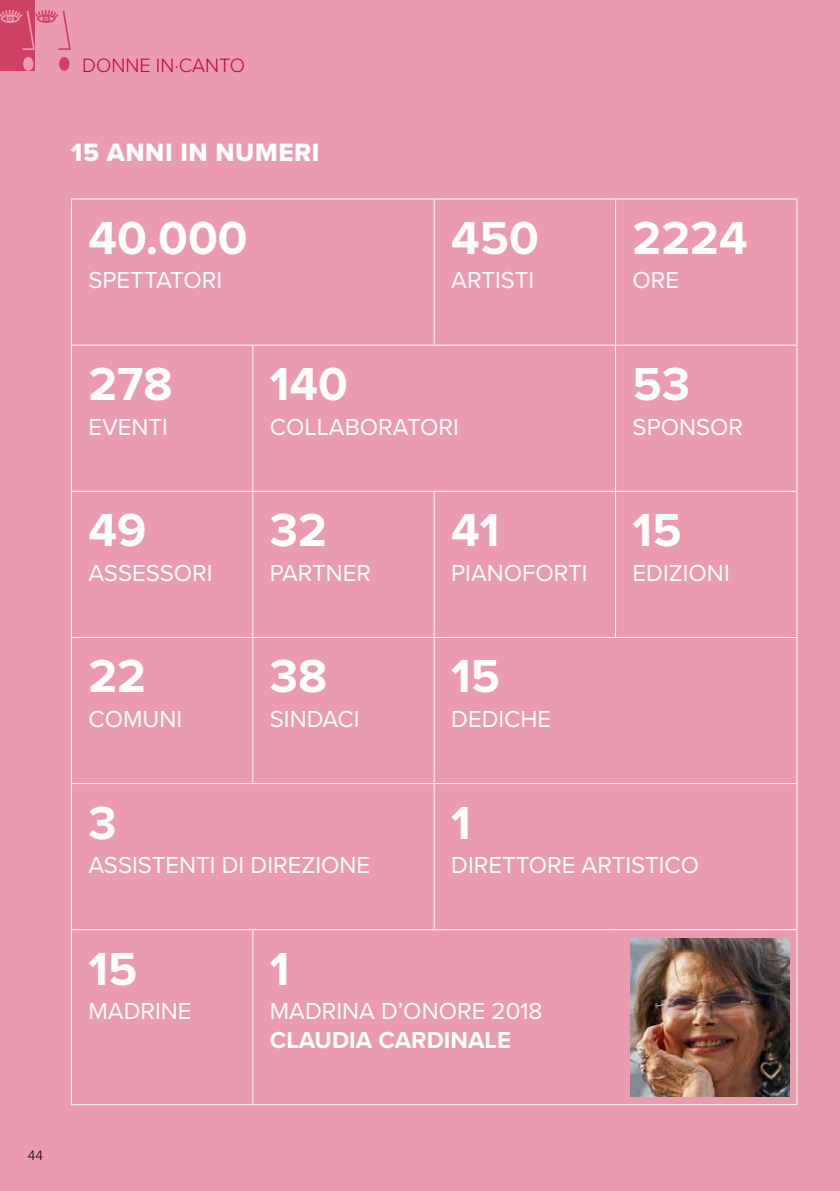
<style>
.page{position:relative;width:840px;height:1191px;background:#fff}
.page>*{position:absolute;margin:0;border:0;box-sizing:border-box;transform-origin:0 0}
.t1{font:700 48px "Proxima Nova";color:#fff}
.t2{font:26px "Proxima Nova Extrabld";letter-spacing:.02em;color:#fff}
.t3{font:24px "Proxima Nova";color:#fff}
.t4{font:700 24px "Proxima Nova";color:#fff}
.t5{font:300 20px "Proxima Nova";color:#d70365}
.t6{font:300 14px "Proxima Nova";color:#000}
</style>
<div class="page">
<div style="left:0;top:0;width:839px;height:1191px;background:#ea9bb0"></div>
<img style="left:630px;top:938px;width:159px;height:158px">
<hr style="left:71px;top:198px;width:182px;height:1px;background:#fff">
<hr style="left:71px;top:199px;width:1px;height:146px;background:#fff">
<hr style="left:253px;top:198px;width:181px;height:1px;background:#fff">
<hr style="left:434px;top:198px;width:181px;height:1px;background:#fff">
<hr style="left:433px;top:199px;width:1px;height:146px;background:#fff">
<hr style="left:615px;top:198px;width:182px;height:1px;background:#fff">
<hr style="left:614px;top:199px;width:1px;height:146px;background:#fff">
<hr style="left:796px;top:199px;width:1px;height:146px;background:#fff">
<hr style="left:71px;top:345px;width:182px;height:1px;background:#fff">
<hr style="left:71px;top:346px;width:1px;height:145px;background:#fff">
<hr style="left:253px;top:345px;width:181px;height:1px;background:#fff">
<hr style="left:252px;top:346px;width:1px;height:145px;background:#fff">
<hr style="left:434px;top:345px;width:181px;height:1px;background:#fff">
<hr style="left:615px;top:345px;width:182px;height:1px;background:#fff">
<hr style="left:614px;top:346px;width:1px;height:145px;background:#fff">
<hr style="left:796px;top:346px;width:1px;height:145px;background:#fff">
<hr style="left:71px;top:491px;width:182px;height:1px;background:#fff">
<hr style="left:71px;top:492px;width:1px;height:145px;background:#fff">
<hr style="left:253px;top:491px;width:181px;height:1px;background:#fff">
<hr style="left:252px;top:492px;width:1px;height:145px;background:#fff">
<hr style="left:434px;top:491px;width:181px;height:1px;background:#fff">
<hr style="left:433px;top:492px;width:1px;height:145px;background:#fff">
<hr style="left:615px;top:491px;width:182px;height:1px;background:#fff">
<hr style="left:614px;top:492px;width:1px;height:145px;background:#fff">
<hr style="left:796px;top:492px;width:1px;height:145px;background:#fff">
<hr style="left:71px;top:637px;width:182px;height:1px;background:#fff">
<hr style="left:71px;top:638px;width:1px;height:145px;background:#fff">
<hr style="left:253px;top:637px;width:181px;height:1px;background:#fff">
<hr style="left:252px;top:638px;width:1px;height:145px;background:#fff">
<hr style="left:434px;top:637px;width:181px;height:1px;background:#fff">
<hr style="left:433px;top:638px;width:1px;height:145px;background:#fff">
<hr style="left:615px;top:637px;width:182px;height:1px;background:#fff">
<hr style="left:796px;top:638px;width:1px;height:145px;background:#fff">
<hr style="left:71px;top:783px;width:182px;height:1px;background:#fff">
<hr style="left:71px;top:784px;width:1px;height:145px;background:#fff">
<hr style="left:253px;top:783px;width:181px;height:1px;background:#fff">
<hr style="left:434px;top:783px;width:181px;height:1px;background:#fff">
<hr style="left:433px;top:784px;width:1px;height:145px;background:#fff">
<hr style="left:615px;top:783px;width:182px;height:1px;background:#fff">
<hr style="left:796px;top:784px;width:1px;height:145px;background:#fff">
<hr style="left:71px;top:929px;width:182px;height:1px;background:#fff">
<hr style="left:71px;top:930px;width:1px;height:174px;background:#fff">
<hr style="left:253px;top:929px;width:181px;height:1px;background:#fff">
<hr style="left:252px;top:930px;width:1px;height:174px;background:#fff">
<hr style="left:434px;top:929px;width:181px;height:1px;background:#fff">
<hr style="left:615px;top:929px;width:182px;height:1px;background:#fff">
<hr style="left:796px;top:930px;width:1px;height:174px;background:#fff">
<hr style="left:71px;top:1104px;width:182px;height:1px;background:#fff">
<hr style="left:253px;top:1104px;width:181px;height:1px;background:#fff">
<hr style="left:434px;top:1104px;width:181px;height:1px;background:#fff">
<hr style="left:615px;top:1104px;width:182px;height:1px;background:#fff">
<p class="t5" style="left:82px;top:51px;width:164px">DONNE IN·CANTO</p>
<p class="t2" style="left:71px;top:133px;width:250px">15 ANNI IN NUMERI</p>
<h1 class="t1" style="left:88px;top:202px;width:160px">40.000</h1>
<p class="t3" style="left:88px;top:262px;width:135px">SPETTATORI</p>
<h1 class="t1" style="left:451px;top:202px;width:89px">450</h1>
<p class="t3" style="left:451px;top:262px;width:84px">ARTISTI</p>
<h1 class="t1" style="left:88px;top:348px;width:86px">278</h1>
<p class="t3" style="left:88px;top:409px;width:81px">EVENTI</p>
<h1 class="t1" style="left:88px;top:494px;width:59px">49</h1>
<p class="t3" style="left:88px;top:555px;width:126px">ASSESSORI</p>
<h1 class="t1" style="left:88px;top:640px;width:59px">22</h1>
<p class="t3" style="left:88px;top:701px;width:95px">COMUNI</p>
<h1 class="t1" style="left:270px;top:348px;width:80px">140</h1>
<p class="t3" style="left:270px;top:409px;width:190px">COLLABORATORI</p>
<h1 class="t1" style="left:270px;top:494px;width:58px">32</h1>
<p class="t3" style="left:270px;top:555px;width:103px">PARTNER</p>
<h1 class="t1" style="left:270px;top:640px;width:59px">38</h1>
<p class="t3" style="left:270px;top:701px;width:91px">SINDACI</p>
<h1 class="t1" style="left:451px;top:494px;width:50px">41</h1>
<p class="t3" style="left:451px;top:555px;width:138px">PIANOFORTI</p>
<h1 class="t1" style="left:451px;top:640px;width:50px">15</h1>
<p class="t3" style="left:451px;top:701px;width:101px">DEDICHE</p>
<h1 class="t1" style="left:632px;top:202px;width:117px">2224</h1>
<p class="t3" style="left:632px;top:262px;width:48px">ORE</p>
<h1 class="t1" style="left:632px;top:348px;width:59px">53</h1>
<p class="t3" style="left:632px;top:409px;width:112px">SPONSOR</p>
<h1 class="t1" style="left:632px;top:494px;width:50px">15</h1>
<p class="t3" style="left:632px;top:555px;width:99px">EDIZIONI</p>
<h1 class="t1" style="left:88px;top:786px;width:30px">3</h1>
<p class="t3" style="left:88px;top:847px;width:283px">ASSISTENTI DI DIREZIONE</p>
<h1 class="t1" style="left:451px;top:786px;width:21px">1</h1>
<p class="t3" style="left:451px;top:847px;width:249px">DIRETTORE ARTISTICO</p>
<h1 class="t1" style="left:88px;top:933px;width:50px">15</h1>
<p class="t3" style="left:88px;top:993px;width:104px">MADRINE</p>
<h1 class="t1" style="left:270px;top:933px;width:21px">1</h1>
<p class="t3" style="left:270px;top:993px;width:274px">MADRINA D’ONORE 2018</p>
<p class="t4" style="left:270px;top:1022px;width:242px">CLAUDIA CARDINALE</p>
<p class="t6" style="left:28px;top:1144px;width:17px">44</p>
</div>
